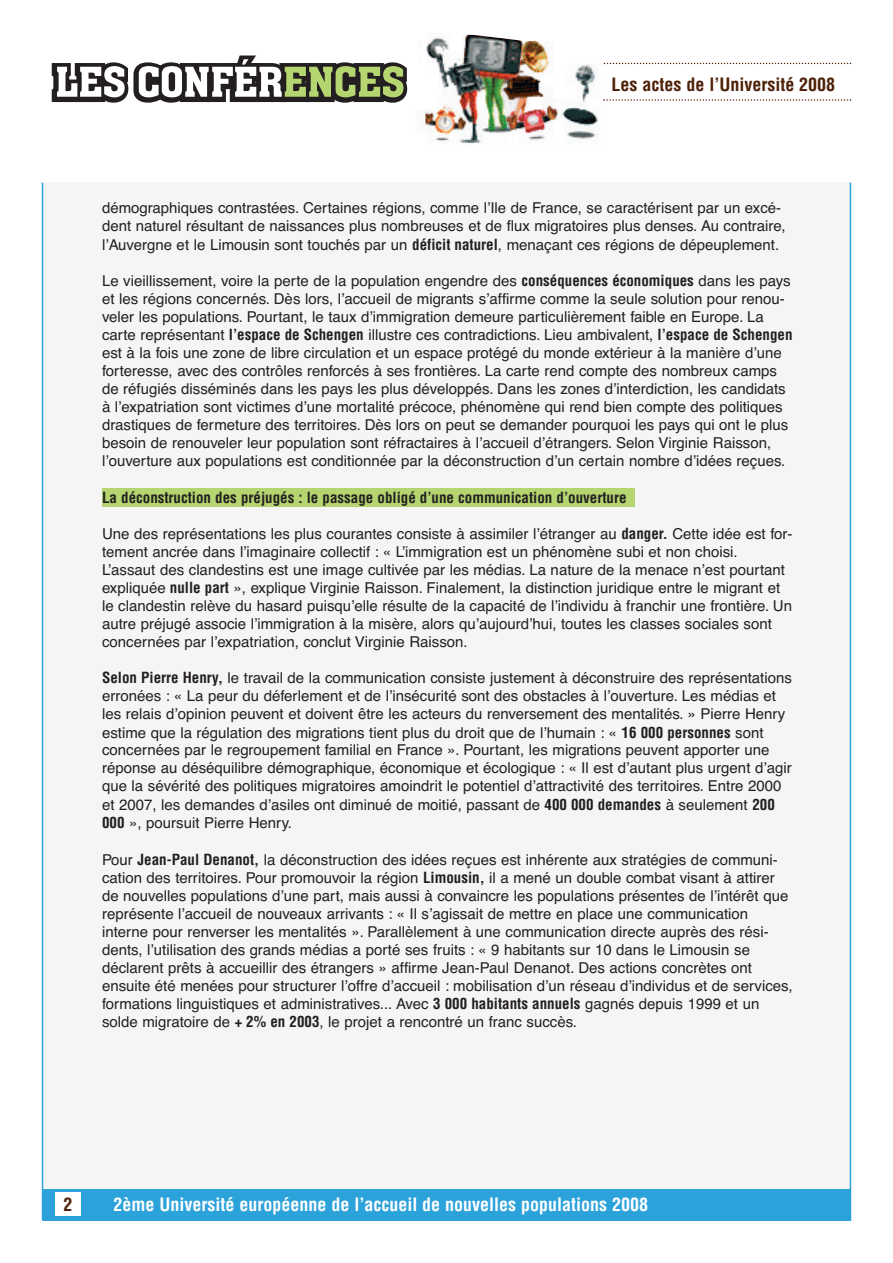
<style>
.page{position:relative;width:893px;height:1263px;background:#fff}
.page>*{position:absolute;margin:0;border:0;box-sizing:border-box;transform-origin:0 0}
.t1{font:700 condensed 18px "Helvetica";color:#fff}
.t2{font:700 condensed 18px "Helvetica";color:#4d2108}
.t3{font:15px/18.1px "Helvetica";color:#231f20}
.t4{font:700 condensed 15px "Helvetica";color:#231f20}
.s1{font-weight:700;font-stretch:condensed}
</style>
<div class="page">
<div style="left:43px;top:182px;width:807px;height:1007px;background:#f5f5f6"></div>
<svg style="left:52px;top:55px;width:355px;height:48px"></svg>
<div style="left:43px;top:1188px;width:807px;height:32px;background:#2ca2db"></div>
<hr style="left:42px;top:183px;width:1px;height:1037px;background:#2ca2db">
<img style="left:407px;top:34px;width:192px;height:110px">
<svg style="left:604px;top:63px;width:247px;height:1px"></svg>
<svg style="left:603px;top:99px;width:248px;height:2px"></svg>
<div style="left:55px;top:1192px;width:26px;height:24px;background:#fff"></div>
<div style="left:102px;top:488px;width:533px;height:19px;background:#b4d56f"></div>
<hr style="left:850px;top:183px;width:1px;height:1037px;background:#2ca2db">
<p class="t2" style="left:612px;top:77px;width:225px">Les actes de l’Université 2008</p>
<p class="t3" style="left:102px;top:200px;width:685px">démographiques contrastées. Certaines régions, comme l’Ile de France, se caractérisent par un excé&shy;dent naturel résultant de naissances plus nombreuses et de flux migratoires plus denses. Au contraire, l’Auvergne et le Limousin sont touchés par un <span class="s1">déficit naturel</span>, menaçant ces régions de dépeuplement.</p>
<p class="t3" style="left:102px;top:273px;width:692px">Le vieillissement, voire la perte de la population engendre des <span class="s1">conséquences économiques</span> dans les pays et les régions concernés. Dès lors, l’accueil de migrants s’affirme comme la seule solution pour renou&shy;veler les populations. Pourtant, le taux d’immigration demeure particulièrement faible en Europe. La carte représentant <span class="s1">l’espace de Schengen</span> illustre ces contradictions. Lieu ambivalent, <span class="s1">l’espace de Schengen </span>est à la fois une zone de libre circulation et un espace protégé du monde extérieur à la manière d’une forteresse, avec des contrôles renforcés à ses frontières. La carte rend compte des nombreux camps de réfugiés disséminés dans les pays les plus développés. Dans les zones d’interdiction, les candidats à l’expatriation sont victimes d’une mortalité précoce, phénomène qui rend bien compte des politiques drastiques de fermeture des territoires. Dès lors on peut se demander pourquoi les pays qui ont le plus besoin de renouveler leur population sont réfractaires à l’accueil d’étrangers. Selon Virginie Raisson, l’ouverture aux populations est conditionnée par la déconstruction d’un certain nombre d’idées reçues.</p>
<p class="t4" style="left:102px;top:491px;width:526px">La déconstruction des préjugés : le passage obligé d’une communication d’ouverture</p>
<p class="t3" style="left:102px;top:526px;width:692px">Une des représentations les plus courantes consiste à assimiler l’étranger au <span class="s1">danger.</span> Cette idée est for&shy;tement ancrée dans l’imaginaire collectif : « L’immigration est un phénomène subi et non choisi.<br>L’assaut des clandestins est une image cultivée par les médias. La nature de la menace n’est pourtant expliquée <span class="s1">nulle part</span> », explique Virginie Raisson. Finalement, la distinction juridique entre le migrant et le clandestin relève du hasard puisqu’elle résulte de la capacité de l’individu à franchir une frontière. Un autre préjugé associe l’immigration à la misère, alors qu’aujourd’hui, toutes les classes sociales sont concernées par l’expatriation, conclut Virginie Raisson.</p>
<p class="t3" style="left:102px;top:670px;width:691px"><span class="s1">Selon Pierre Henry,</span> le travail de la communication consiste justement à déconstruire des représentations erronées : « La peur du déferlement et de l’insécurité sont des obstacles à l’ouverture. Les médias et les relais d’opinion peuvent et doivent être les acteurs du renversement des mentalités. » Pierre Henry estime que la régulation des migrations tient plus du droit que de l’humain : « <span class="s1">16 000 personnes</span> sont concernées par le regroupement familial en France ». Pourtant, les migrations peuvent apporter une réponse au déséquilibre démographique, économique et écologique : « Il est d’autant plus urgent d’agir que la sévérité des politiques migratoires amoindrit le potentiel d’attractivité des territoires. Entre 2000 et 2007, les demandes d’asiles ont diminué de moitié, passant de <span class="s1">400 000 demandes</span> à seulement <span class="s1">200<br>000</span> », poursuit Pierre Henry.</p>
<p class="t3" style="left:102px;top:852px;width:692px">Pour <span class="s1">Jean-Paul Denanot,</span> la déconstruction des idées reçues est inhérente aux stratégies de communi&shy;cation des territoires. Pour promouvoir la région <span class="s1">Limousin,</span> il a mené un double combat visant à attirer de nouvelles populations d’une part, mais aussi à convaincre les populations présentes de l’intérêt que représente l’accueil de nouveaux arrivants : « Il s’agissait de mettre en place une communication interne pour renverser les mentalités ». Parallèlement à une communication directe auprès des rési&shy;dents, l’utilisation des grands médias a porté ses fruits : « 9 habitants sur 10 dans le Limousin se déclarent prêts à accueillir des étrangers » affirme Jean-Paul Denanot. Des actions concrètes ont ensuite été menées pour structurer l’offre d’accueil : mobilisation d’un réseau d’individus et de services, formations linguistiques et administratives... Avec <span class="s1">3 000 habitants annuels</span> gagnés depuis 1999 et un solde migratoire de <span class="s1">+ 2% en 2003</span>, le projet a rencontré un franc succès.</p>
<p class="t2" style="left:63px;top:1197px;width:10px">2</p>
<p class="t1" style="left:114px;top:1197px;width:536px">2ème Université européenne de l’accueil de nouvelles populations 2008</p>
</div>
